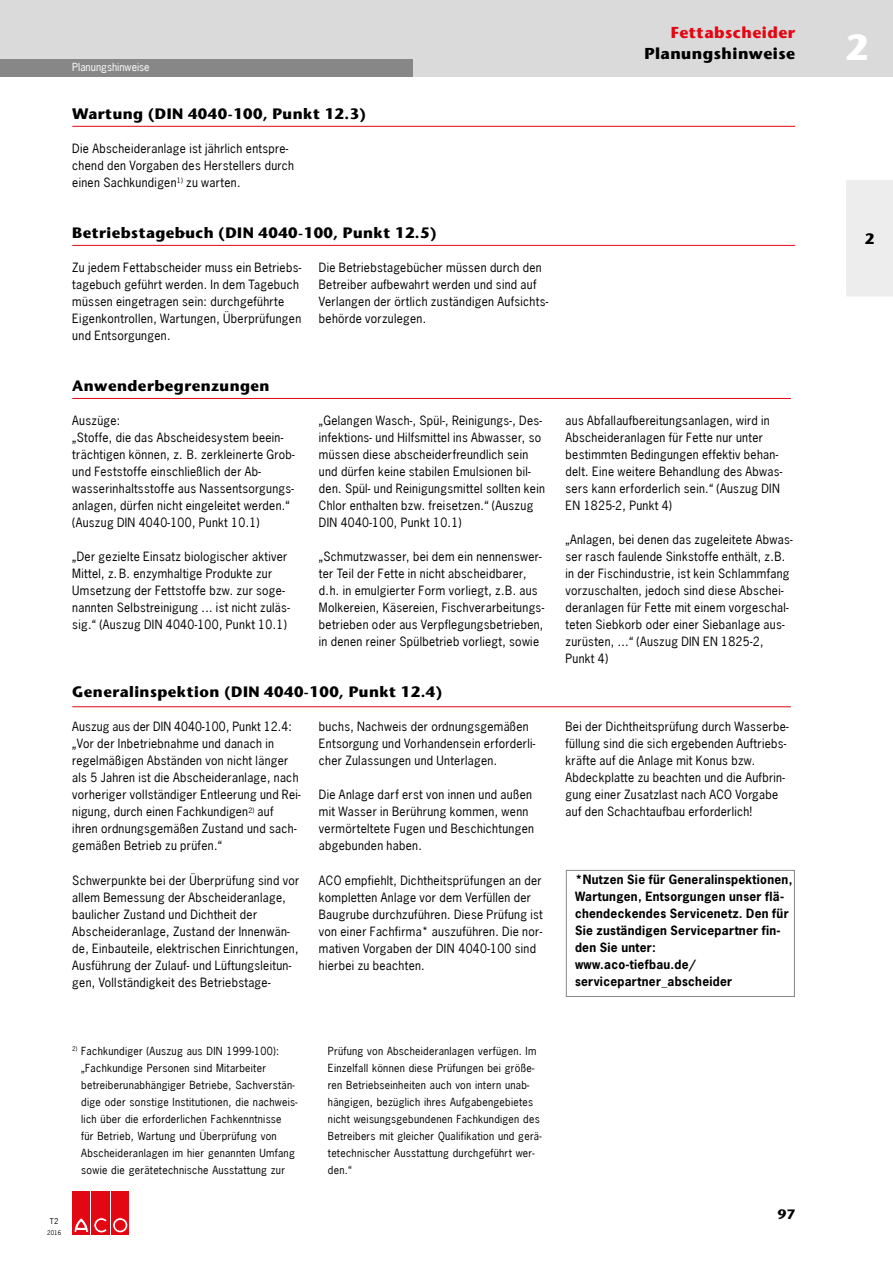
<style>
.page{position:relative;width:893px;height:1263px;background:#fff}
.page>*{position:absolute;margin:0;border:0;box-sizing:border-box;transform-origin:0 0}
.t1{font:700 36px "Stone Sans";color:#fff}
.t2{font:700 15.75px "Stone Sans";letter-spacing:.03em;color:#000}
.t3{font:700 15.75px "Stone Sans";letter-spacing:.03em;color:#e30613}
.t4{font:700 15px "Stone Sans";letter-spacing:.03em;color:#000}
.t5{font:700 13.5px "Stone Sans";color:#000}
.t6{font:12px/17px "News Gothic";letter-spacing:.025em;color:#000}
.t7{font:700 12px/17px "News Gothic";letter-spacing:.025em;color:#000}
.t8{font:10.5px/17px "News Gothic";letter-spacing:.025em;color:#000}
.t9{font:10.5px "News Gothic";letter-spacing:.005em;color:#fff}
.t10{font:7.5px "News Gothic";color:#000}
.t11{font:6px "News Gothic";color:#000}
</style>
<div class="page">
<div style="left:0;top:0;width:893px;height:77px;background:#dadada"></div>
<div style="left:72px;top:1191px;width:18px;height:43px;background:#e30613"></div>
<svg style="left:74px;top:1218px;width:14px;height:14px"></svg>
<div style="left:92px;top:1191px;width:18px;height:43px;background:#e30613"></div>
<svg style="left:94px;top:1217px;width:13px;height:16px"></svg>
<div style="left:111px;top:1191px;width:18px;height:43px;background:#e30613"></div>
<svg style="left:113px;top:1218px;width:15px;height:15px"></svg>
<div style="left:113px;top:1217px;width:15px;height:16px;border:1px solid #e30613;border-radius:50%"></div>
<div style="left:115px;top:1220px;width:10px;height:10px;background:#e30613;border-radius:50%"></div>
<div style="left:115px;top:1220px;width:10px;height:10px;border:1px solid #e30613;border-radius:50%"></div>
<div style="left:0;top:60px;width:412px;height:17px;background:#878787"></div>
<div style="left:846px;top:184px;width:47px;height:108px;background:#ededed"></div>
<div style="left:846px;top:180px;width:47px;height:9px;background:#ededed"></div>
<div style="left:846px;top:288px;width:47px;height:8px;background:#ededed"></div>
<hr style="left:72px;top:126px;width:723px;height:1px;background:#e30613">
<hr style="left:72px;top:398px;width:719px;height:1px;background:#e30613">
<hr style="left:72px;top:706px;width:719px;height:1px;background:#e30613">
<div style="left:566px;top:870px;width:229px;height:127px;border:1px solid #878787"></div>
<hr style="left:72px;top:245px;width:723px;height:1px;background:#e30613">
<p class="t9" style="left:72px;top:60px;width:79px">Planungshinweise</p>
<p class="t4" style="left:72px;top:105px;width:295px">Wartung (DIN 4040-100, Punkt 12.3)</p>
<p class="t6" style="left:72px;top:140px;width:223px">Die Abscheideranlage ist jährlich entspre&shy;chend den Vorgaben des Herstellers durch einen Sachkundigen<sup>1)</sup> zu warten.</p>
<p class="t4" style="left:72px;top:224px;width:366px">Betriebstagebuch (DIN 4040-100, Punkt 12.5)</p>
<p class="t6" style="left:72px;top:259px;width:230px">Zu jedem Fettabscheider muss ein Betriebs&shy;tagebuch geführt werden. In dem Tagebuch müssen eingetragen sein: durchgeführte Eigenkontrollen, Wartungen, Überprüfungen und Entsorgungen.</p>
<p class="t6" style="left:319px;top:259px;width:231px">Die Betriebstagebücher müssen durch den Betreiber aufbewahrt werden und sind auf Verlangen der örtlich zuständigen Aufsichts&shy;behörde vorzulegen.</p>
<p class="t6" style="left:183px;top:221px;width:5px">.</p>
<p class="t4" style="left:72px;top:377px;width:199px">Anwenderbegrenzungen</p>
<p class="t6" style="left:72px;top:412px;width:224px">Auszüge:<br>„Stoffe, die das Abscheidesystem beein&shy;trächtigen können, z. B. zerkleinerte Grob-</p>
<p class="t6" style="left:72px;top:463px;width:223px">und Feststoffe einschließlich der Ab&shy;wasserinhaltsstoffe aus Nassentsorgungs&shy;anlagen, dürfen nicht eingeleitet werden.“ (Auszug DIN 4040-100, Punkt 10.1)</p>
<p class="t6" style="left:72px;top:548px;width:219px">„Der gezielte Einsatz biologischer aktiver Mittel, z. B. enzymhaltige Produkte zur Umsetzung der Fettstoffe bzw. zur soge&shy;nannten Selbstreinigung ... ist nicht zuläs&shy;sig.“ (Auszug DIN 4040-100, Punkt 10.1)</p>
<p class="t6" style="left:319px;top:412px;width:228px">„Gelangen Wasch-, Spül-, Reinigungs-, Des&shy;infektions- und Hilfsmittel ins Abwasser, so müssen diese abscheiderfreundlich sein und dürfen keine stabilen Emulsionen bil&shy;den. Spül- und Reinigungsmittel sollten kein Chlor enthalten bzw. freisetzen.“ (Auszug DIN 4040-100, Punkt 10.1)</p>
<p class="t6" style="left:319px;top:548px;width:227px">„Schmutzwasser, bei dem ein nennenswer&shy;ter Teil der Fette in nicht abscheidbarer,<br>d. h. in emulgierter Form vorliegt, z. B. aus Molkereien, Käsereien, Fischverarbeitungs&shy;betrieben oder aus Verpflegungsbetrieben, in denen reiner Spülbetrieb vorliegt, sowie</p>
<p class="t4" style="left:72px;top:683px;width:372px">Generalinspektion (DIN 4040-100, Punkt 12.4)</p>
<p class="t6" style="left:72px;top:718px;width:230px">Auszug aus der DIN 4040-100, Punkt 12.4: „Vor der Inbetriebnahme und danach in regelmäßigen Abständen von nicht länger als 5 Jahren ist die Abscheideranlage, nach vorheriger vollständiger Entleerung und Rei&shy;nigung, durch einen Fachkundigen<sup>2)</sup> auf ihren ordnungsgemäßen Zustand und sach&shy;gemäßen Betrieb zu prüfen.“</p>
<p class="t6" style="left:72px;top:871px;width:229px">Schwerpunkte bei der Überprüfung sind vor allem Bemessung der Abscheideranlage, baulicher Zustand und Dichtheit der Abscheideranlage, Zustand der Innenwän&shy;de, Einbauteile, elektrischen Einrichtungen, Ausführung der Zulauf- und Lüftungsleitun&shy;gen, Vollständigkeit des Betriebstage-</p>
<p class="t6" style="left:319px;top:718px;width:218px">buchs, Nachweis der ordnungsgemäßen<br>Entsorgung und Vorhandensein erforderli&shy;cher Zulassungen und Unterlagen.</p>
<p class="t6" style="left:319px;top:786px;width:217px">Die Anlage darf erst von innen und außen mit Wasser in Berührung kommen, wenn vermörteltete Fugen und Beschichtungen abgebunden haben.</p>
<p class="t6" style="left:319px;top:871px;width:225px">ACO empfiehlt, Dichtheitsprüfungen an der kompletten Anlage vor dem Verfüllen der Baugrube durchzuführen. Diese Prüfung ist von einer Fachfirma* auszuführen. Die nor&shy;mativen Vorgaben der DIN 4040-100 sind hierbei zu beachten.</p>
<h2 class="t3" style="left:671px;top:23px;width:126px">Fettabscheider</h2>
<h2 class="t2" style="left:644px;top:44px;width:152px">Planungshinweise</h2>
<p class="t6" style="left:566px;top:412px;width:218px">aus Abfallaufbereitungsanlagen, wird in Abscheideranlagen für Fette nur unter bestimmten Bedingungen effektiv behan&shy;delt. Eine weitere Behandlung des Abwas&shy;sers kann erforderlich sein.“ (Auszug DIN EN 1825-2, Punkt 4)</p>
<p class="t6" style="left:566px;top:531px;width:228px">„Anlagen, bei denen das zugeleitete Abwas&shy;ser rasch faulende Sinkstoffe enthält, z. B. in der Fischindustrie, ist kein Schlammfang vorzuschalten, jedoch sind diese Abschei&shy;deranlagen für Fette mit einem vorgeschal&shy;teten Siebkorb oder einer Siebanlage aus&shy;zurüsten, ...“ (Auszug DIN EN 1825-2, Punkt 4)</p>
<p class="t6" style="left:566px;top:718px;width:225px">Bei der Dichtheitsprüfung durch Wasserbe&shy;füllung sind die sich ergebenden Auftriebs&shy;kräfte auf die Anlage mit Konus bzw.<br>Abdeckplatte zu beachten und die Aufbrin&shy;gung einer Zusatzlast nach ACO Vorgabe auf den Schachtaufbau erforderlich!</p>
<p class="t7" style="left:575px;top:871px;width:219px">*Nutzen Sie für Generalinspektionen,<br>Wartungen, Entsorgungen unser flä&shy;chendeckendes Servicenetz. Den für<br>Sie zuständigen Servicepartner fin&shy;den Sie unter:<br>www.aco-tiefbau.de/ servicepartner_abscheider</p>
<p class="t8" style="left:81px;top:1042px;width:218px;text-indent:-9px"><sup>2)</sup> Fachkundiger (Auszug aus DIN 1999-100): „Fachkundige Personen sind Mitarbeiter betreiberunabhängiger Betriebe, Sachverstän&shy;dige oder sonstige Institutionen, die nachweis&shy;lich über die erforderlichen Fachkenntnisse<br>für Betrieb, Wartung und Überprüfung von Abscheideranlagen im hier genannten Umfang sowie die gerätetechnische Ausstattung zur</p>
<p class="t8" style="left:328px;top:1042px;width:215px">Prüfung von Abscheideranlagen verfügen. Im Einzelfall können diese Prüfungen bei größe&shy;ren Betriebseinheiten auch von intern unab&shy;hängigen, bezüglich ihres Aufgabengebietes nicht weisungsgebundenen Fachkundigen des Betreibers mit gleicher Qualifikation und gerä&shy;tetechnischer Ausstattung durchgeführt wer&shy;den.“</p>
<p class="t10" style="left:50px;top:1216px;width:10px">T2</p>
<p class="t11" style="left:47px;top:1228px;width:16px">2016</p>
<p class="t5" style="left:778px;top:1206px;width:19px">97</p>
<h1 class="t1" style="left:845px;top:25px;width:24px">2</h1>
<p class="t4" style="left:865px;top:230px;width:11px">2</p>
</div>
